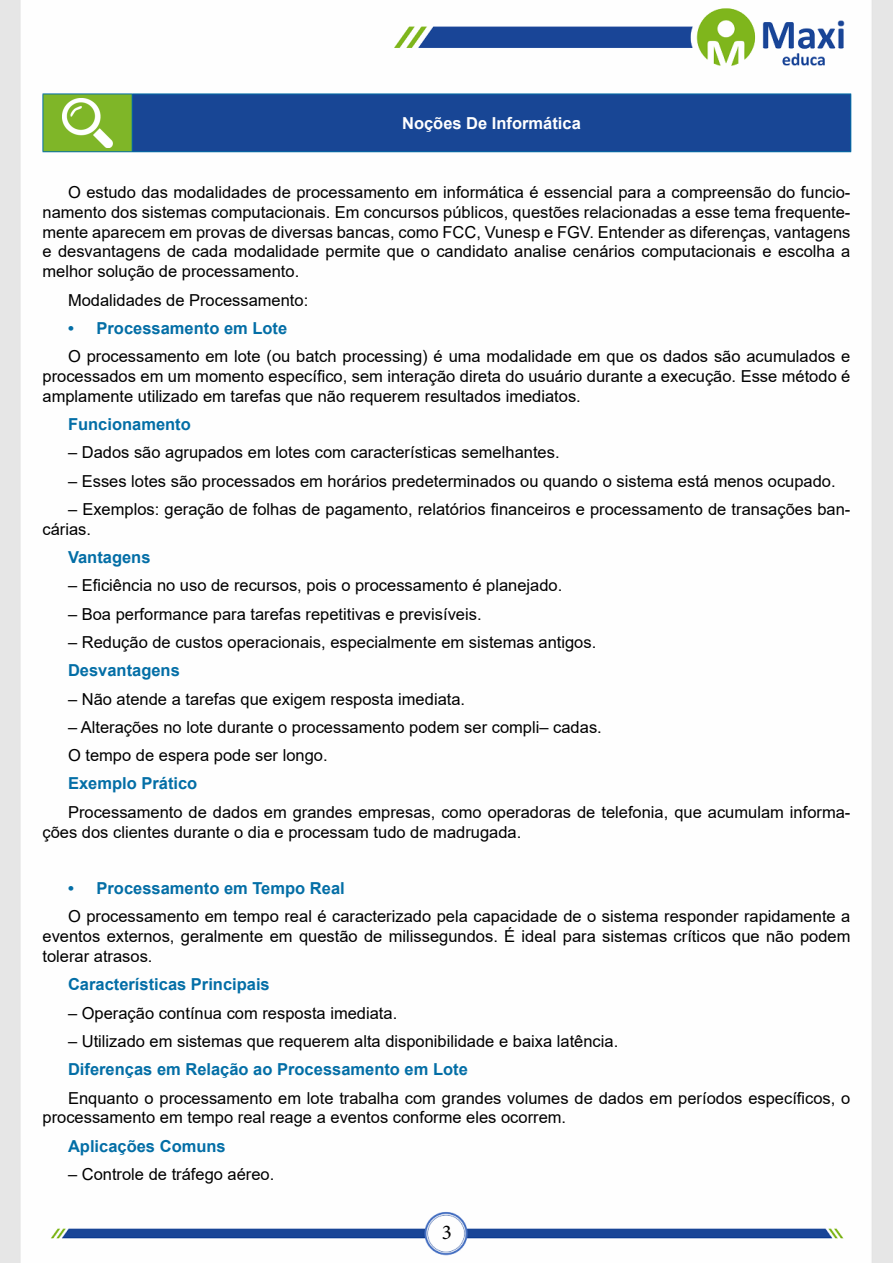
<style>
.page{position:relative;width:893px;height:1263px;background:#fff}
.page>*{position:absolute;margin:0;border:0;box-sizing:border-box;transform-origin:0 0}
.t1{font:21px "Minion Pro";color:#000}
.t2{font:16.5px/19.8px "Arial";color:#000}
.t3{font:700 16.5px "Arial";color:#036ea6}
.t4{font:700 16.5px "Arial";color:#fff}
</style>
<div class="page">
<img style="left:0;top:0;width:893px;height:1263px">
<div style="left:43px;top:94px;width:89px;height:58px;background:#7fb628"></div>
<div style="left:132px;top:94px;width:719px;height:58px;background:#184695"></div>
<hr style="left:43px;top:94px;width:89px;height:1px;background:#036ea6">
<hr style="left:43px;top:94px;width:1px;height:57px;background:#036ea6">
<hr style="left:43px;top:151px;width:89px;height:1px;background:#036ea6">
<hr style="left:132px;top:94px;width:719px;height:1px;background:#036ea6">
<hr style="left:132px;top:94px;width:1px;height:57px;background:#036ea6">
<hr style="left:850px;top:94px;width:1px;height:57px;background:#036ea6">
<hr style="left:132px;top:151px;width:719px;height:1px;background:#036ea6">
<img style="left:62px;top:98px;width:51px;height:49px">
<p class="t4" style="left:402px;top:111px;width:180px">Noções De Informática</p>
<p class="t2" style="left:43px;top:182px;width:809px;text-align:justify;text-indent:26px">O estudo das modalidades de processamento em informática é essencial para a compreensão do funcio&shy;namento dos sistemas computacionais. Em concursos públicos, questões relacionadas a esse tema frequente&shy;mente aparecem em provas de diversas bancas, como FCC, Vunesp e FGV. Entender as diferenças, vantagens e desvantagens de cada modalidade permite que o candidato analise cenários computacionais e escolha a melhor solução de processamento.</p>
<p class="t2" style="left:68px;top:290px;width:242px">Modalidades de Processamento:</p>
<p class="t3" style="left:68px;top:316px;width:221px">• Processamento em Lote</p>
<p class="t2" style="left:43px;top:346px;width:809px;text-align:justify;text-indent:26px">O processamento em lote (ou batch processing) é uma modalidade em que os dados são acumulados e processados em um momento específico, sem interação direta do usuário durante a execução. Esse método é amplamente utilizado em tarefas que não requerem resultados imediatos.</p>
<p class="t3" style="left:68px;top:413px;width:124px">Funcionamento</p>
<p class="t2" style="left:68px;top:442px;width:493px">– Dados são agrupados em lotes com características semelhantes.</p>
<p class="t2" style="left:68px;top:471px;width:769px">– Esses lotes são processados em horários predeterminados ou quando o sistema está menos ocupado.</p>
<p class="t2" style="left:43px;top:499px;width:809px;text-indent:26px">– Exemplos: geração de folhas de pagamento, relatórios financeiros e processamento de transações ban&shy;cárias.</p>
<p class="t3" style="left:68px;top:546px;width:84px">Vantagens</p>
<p class="t2" style="left:68px;top:575px;width:496px">– Eficiência no uso de recursos, pois o processamento é planejado.</p>
<p class="t2" style="left:68px;top:604px;width:415px">– Boa performance para tarefas repetitivas e previsíveis.</p>
<p class="t2" style="left:68px;top:632px;width:530px">– Redução de custos operacionais, especialmente em sistemas antigos.</p>
<p class="t3" style="left:68px;top:659px;width:113px">Desvantagens</p>
<p class="t2" style="left:68px;top:689px;width:399px">– Não atende a tarefas que exigem resposta imediata.</p>
<p class="t2" style="left:68px;top:713px;width:535px;line-height:28.3px">– Alterações no lote durante o processamento podem ser compli– cadas.<br>O tempo de espera pode ser longo.</p>
<p class="t3" style="left:68px;top:772px;width:131px">Exemplo Prático</p>
<p class="t2" style="left:43px;top:802px;width:809px;text-indent:26px">Processamento de dados em grandes empresas, como operadoras de telefonia, que acumulam informa&shy;ções dos clientes durante o dia e processam tudo de madrugada.</p>
<p class="t3" style="left:68px;top:877px;width:278px">• Processamento em Tempo Real</p>
<p class="t2" style="left:43px;top:907px;width:809px;text-align:justify;text-indent:26px">O processamento em tempo real é caracterizado pela capacidade de o sistema responder rapidamente a eventos externos, geralmente em questão de milissegundos. É ideal para sistemas críticos que não podem tolerar atrasos.</p>
<p class="t3" style="left:68px;top:973px;width:203px">Características Principais</p>
<p class="t2" style="left:68px;top:1003px;width:331px">– Operação contínua com resposta imediata.</p>
<p class="t2" style="left:68px;top:1031px;width:552px">– Utilizado em sistemas que requerem alta disponibilidade e baixa latência.</p>
<p class="t3" style="left:68px;top:1058px;width:401px">Diferenças em Relação ao Processamento em Lote</p>
<p class="t2" style="left:43px;top:1088px;width:809px;text-indent:26px">Enquanto o processamento em lote trabalha com grandes volumes de dados em períodos específicos, o processamento em tempo real reage a eventos conforme eles ocorrem.</p>
<p class="t3" style="left:68px;top:1134px;width:159px">Aplicações Comuns</p>
<p class="t2" style="left:68px;top:1164px;width:208px">– Controle de tráfego aéreo.</p>
<p class="t1" style="left:442px;top:1218px;width:12px">3</p>
</div>
